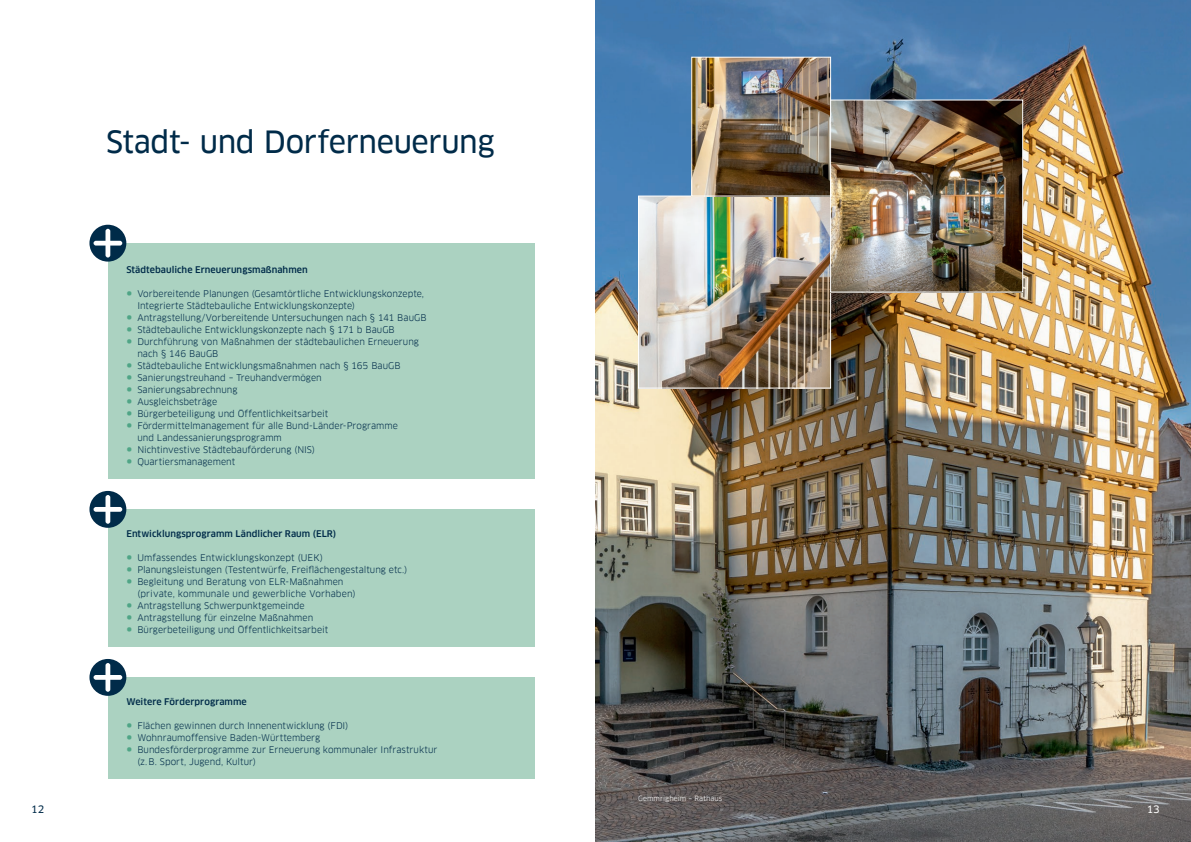
<style>
.page{position:relative;width:1191px;height:842px;background:#fff}
.page>*{position:absolute;margin:0;border:0;box-sizing:border-box;transform-origin:0 0}
.t1{font:30px "Clanfor LBBW News";letter-spacing:-.015em;color:#002b49}
.t2{font:10px "Clanfor LBBW News";color:#002b49}
.t3{font:10px "Clanfor LBBW News";color:#fff}
.t4{font:9px/12px "Clanfor LBBW";color:#002b49}
.t5{font:500 9px "Clanfor LBBW";letter-spacing:.005em;color:#002b49}
.t6{font:7px "Clanfor LBBW";letter-spacing:.01em;color:#fff}
.s1{font-weight:500;font-size:14.4px;color:#4fa586}
</style>
<div class="page">
<img style="left:595px;top:0;width:596px;height:842px">
<img style="left:640px;top:198px;width:189px;height:189px">
<div style="left:638px;top:196px;width:193px;height:193px;border:1px solid #fff"></div>
<img style="left:693px;top:59px;width:136px;height:136px">
<div style="left:691px;top:57px;width:140px;height:140px;border:1px solid #fff"></div>
<img style="left:832px;top:102px;width:189px;height:189px">
<div style="left:830px;top:100px;width:193px;height:193px;border:1px solid #fff"></div>
<div style="left:108px;top:243px;width:426px;height:236px;background:#abd2c1"></div>
<div style="left:89px;top:225px;width:37px;height:37px;background:#002b49;border-radius:50%"></div>
<div style="left:105px;top:229px;width:5px;height:29px;background:#fff;border-radius:2px"></div>
<div style="left:94px;top:241px;width:28px;height:5px;background:#fff;border-radius:2px"></div>
<div style="left:108px;top:677px;width:426px;height:102px;background:#abd2c1"></div>
<div style="left:89px;top:659px;width:37px;height:37px;background:#002b49;border-radius:50%"></div>
<div style="left:105px;top:663px;width:5px;height:29px;background:#fff;border-radius:2px"></div>
<div style="left:94px;top:675px;width:28px;height:5px;background:#fff;border-radius:2px"></div>
<div style="left:108px;top:509px;width:426px;height:138px;background:#abd2c1"></div>
<div style="left:89px;top:491px;width:37px;height:37px;background:#002b49;border-radius:50%"></div>
<div style="left:105px;top:495px;width:5px;height:29px;background:#fff;border-radius:2px"></div>
<div style="left:94px;top:507px;width:28px;height:5px;background:#fff;border-radius:2px"></div>
<h1 class="t1" style="left:106px;top:124px;width:390px">Stadt- und Dorferneuerung</h1>
<p class="t5" style="left:126px;top:264px;width:183px">Städtebauliche Erneuerungsmaßnahmen</p>
<p class="t4" style="left:137px;top:287px;width:288px;text-indent:-11px"><span class="s1">•</span> Vorbereitende Planungen (Gesamtörtliche Entwicklungskonzepte,<br>Integrierte Städtebauliche Entwicklungskonzepte)</p>
<p class="t4" style="left:126px;top:311px;width:302px"><span class="s1">•</span> Antragstellung/Vorbereitende Untersuchungen nach § 141 BauGB</p>
<p class="t4" style="left:126px;top:323px;width:270px"><span class="s1">•</span> Städtebauliche Entwicklungskonzepte nach § 171 b BauGB</p>
<p class="t4" style="left:137px;top:335px;width:283px;text-indent:-11px"><span class="s1">•</span> Durchführung von Maßnahmen der städtebaulichen Erneuerung nach § 146 BauGB</p>
<p class="t4" style="left:126px;top:359px;width:276px"><span class="s1">•</span> Städtebauliche Entwicklungsmaßnahmen nach § 165 BauGB</p>
<p class="t4" style="left:126px;top:371px;width:197px"><span class="s1">•</span> Sanierungstreuhand – Treuhandvermögen</p>
<p class="t4" style="left:126px;top:383px;width:113px"><span class="s1">•</span> Sanierungsabrechnung</p>
<p class="t4" style="left:126px;top:395px;width:92px"><span class="s1">•</span> Ausgleichsbeträge</p>
<p class="t4" style="left:126px;top:407px;width:203px"><span class="s1">•</span> Bürgerbeteiligung und Öffentlichkeitsarbeit</p>
<p class="t4" style="left:137px;top:419px;width:262px;text-indent:-11px"><span class="s1">•</span> Fördermittelmanagement für alle Bund-Länder-Programme und Landessanierungsprogramm</p>
<p class="t4" style="left:126px;top:443px;width:190px"><span class="s1">•</span> Nichtinvestive Städtebauförderung (NIS)</p>
<p class="t4" style="left:126px;top:455px;width:110px"><span class="s1">•</span> Quartiersmanagement</p>
<p class="t5" style="left:126px;top:528px;width:211px">Entwicklungsprogramm Ländlicher Raum (ELR)</p>
<p class="t4" style="left:126px;top:551px;width:198px"><span class="s1">•</span> Umfassendes Entwicklungskonzept (UEK)</p>
<p class="t4" style="left:126px;top:563px;width:282px"><span class="s1">•</span> Planungsleistungen (Testentwürfe, Freiflächengestaltung etc.)</p>
<p class="t4" style="left:137px;top:575px;width:220px;text-indent:-11px"><span class="s1">•</span> Begleitung und Beratung von ELR-Maßnahmen (private, kommunale und gewerbliche Vorhaben)</p>
<p class="t4" style="left:126px;top:599px;width:180px"><span class="s1">•</span> Antragstellung Schwerpunktgemeinde</p>
<p class="t4" style="left:126px;top:611px;width:188px"><span class="s1">•</span> Antragstellung für einzelne Maßnahmen</p>
<p class="t4" style="left:126px;top:623px;width:203px"><span class="s1">•</span> Bürgerbeteiligung und Öffentlichkeitsarbeit</p>
<p class="t5" style="left:126px;top:696px;width:122px">Weitere Förderprogramme</p>
<p class="t4" style="left:126px;top:719px;width:223px"><span class="s1">•</span> Flächen gewinnen durch Innenentwicklung (FDI)</p>
<p class="t4" style="left:126px;top:731px;width:195px"><span class="s1">•</span> Wohnraumoffensive Baden-Württemberg</p>
<p class="t4" style="left:137px;top:743px;width:301px;text-indent:-11px"><span class="s1">•</span> Bundesförderprogramme zur Erneuerung kommunaler Infrastruktur (z.B. Sport, Jugend, Kultur)</p>
<p class="t6" style="left:638px;top:794px;width:86px">Gemmrigheim – Rathaus</p>
<p class="t2" style="left:31px;top:803px;width:14px">12</p>
<p class="t3" style="left:1146px;top:803px;width:14px">13</p>
</div>
